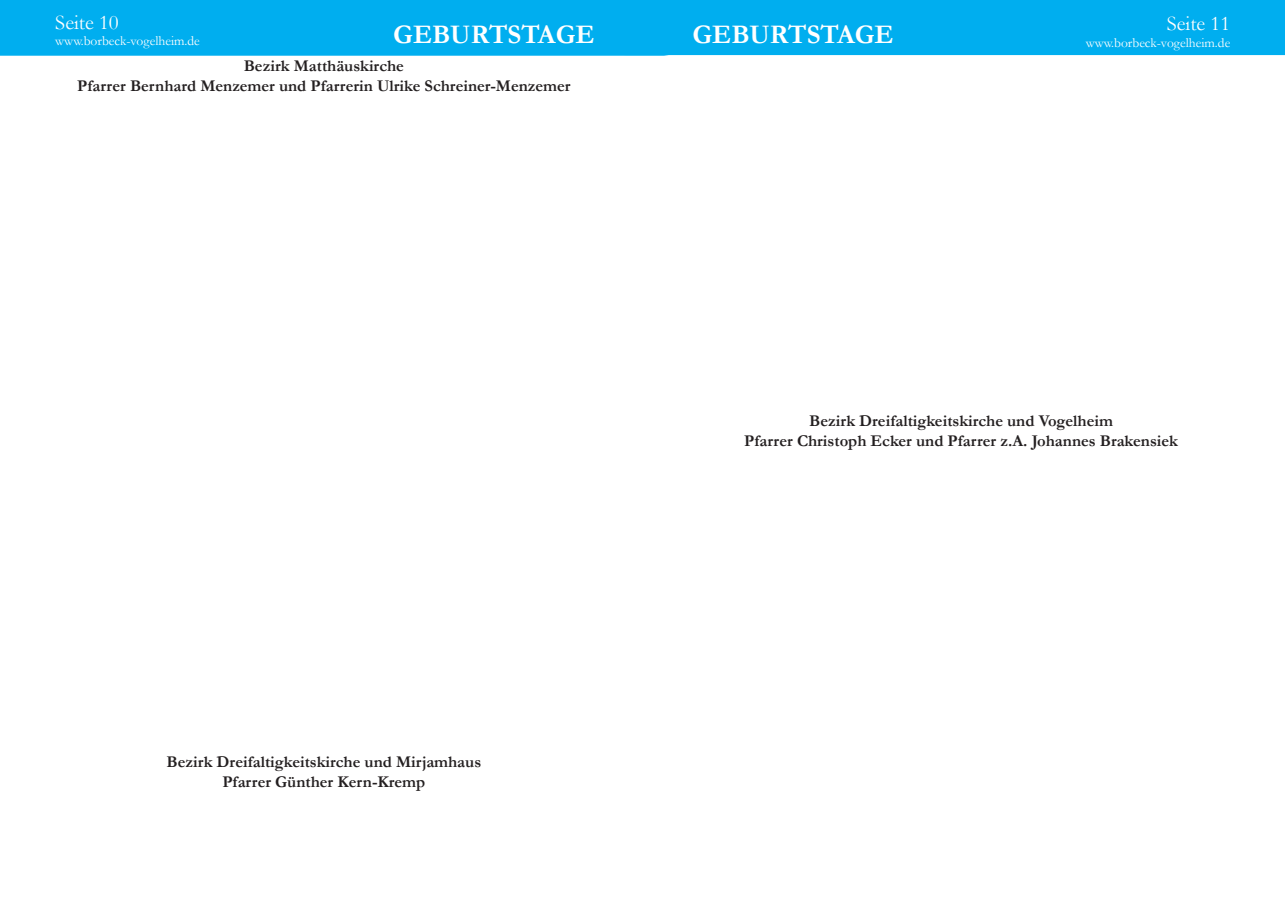
<style>
.page{position:relative;width:1285px;height:919px;background:#fff}
.page>*{position:absolute;margin:0;border:0;box-sizing:border-box;transform-origin:0 0}
.t1{font:700 27px "Garamond";color:#fff}
.t2{font:21px "Garamond";color:#fff}
.t3{font:700 16.5px/19.8px "Garamond";color:#231f20;text-align:center}
.t4{font:13.5px "Garamond";color:#fff}
</style>
<div class="page">
<div style="left:0;top:0;width:1284px;height:56px;background:#00aeef"></div>
<p class="t2" style="left:55px;top:8px;width:65px">Seite 10</p>
<p class="t4" style="left:55px;top:32px;width:146px">www.borbeck-vogelheim.de</p>
<h1 class="t1" style="left:393px;top:16px;width:203px">GEBURTSTAGE</h1>
<p class="t3" style="left:77px;top:56px;width:494px">Bezirk Matthäuskirche<br>Pfarrer Bernhard Menzemer und Pfarrerin Ulrike Schreiner-Menzemer</p>
<h1 class="t1" style="left:692px;top:16px;width:203px">GEBURTSTAGE</h1>
<p class="t2" style="left:1166px;top:10px;width:65px">Seite 11</p>
<p class="t4" style="left:1085px;top:33px;width:146px">www.borbeck-vogelheim.de</p>
<p class="t3" style="left:166px;top:751px;width:316px">Bezirk Dreifaltigkeitskirche und Mirjamhaus<br>Pfarrer Günther Kern-Kremp</p>
<p class="t3" style="left:744px;top:411px;width:435px">Bezirk Dreifaltigkeitskirche und Vogelheim<br>Pfarrer Christoph Ecker und Pfarrer z.A. Johannes Brakensiek</p>
</div>
